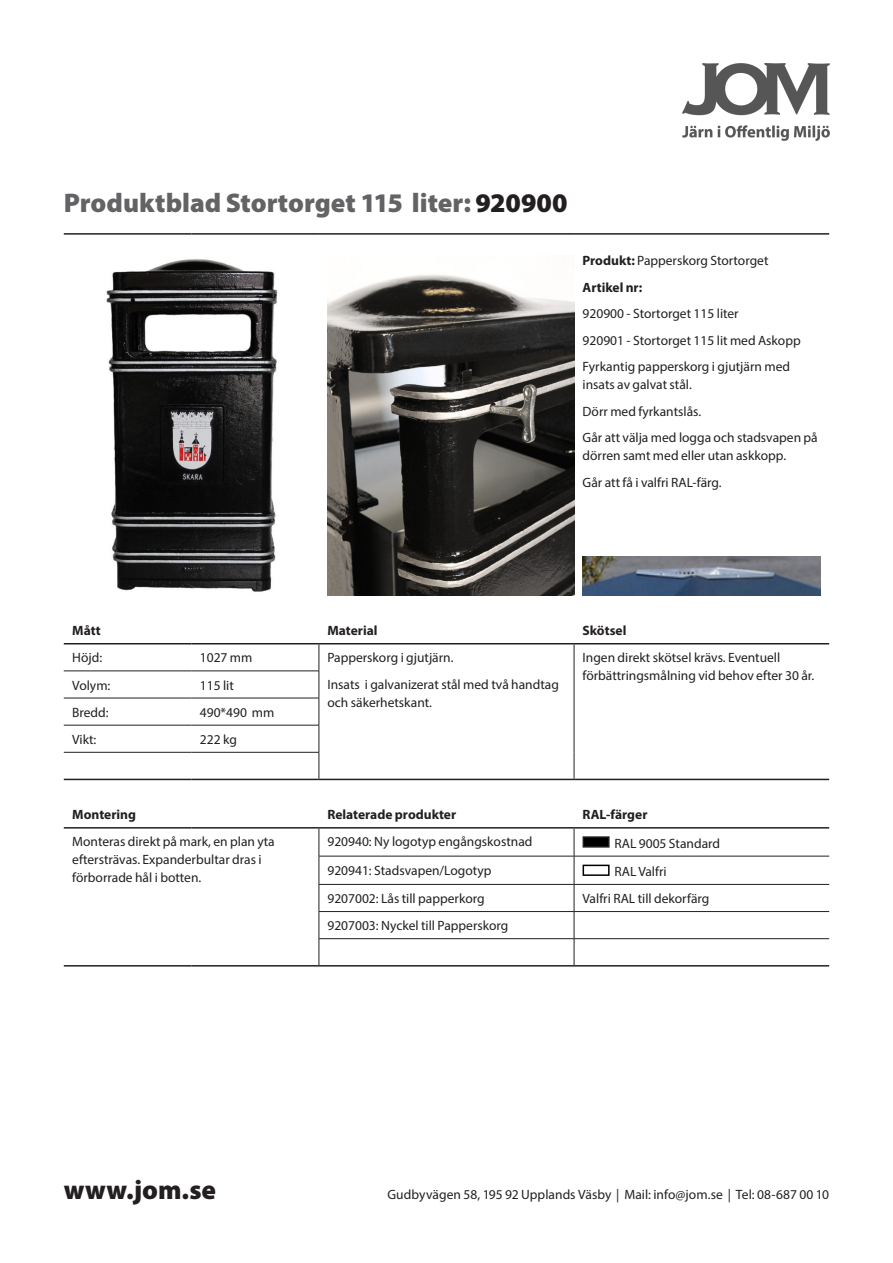
<style>
.page{position:relative;width:893px;height:1263px;background:#fff}
.page>*{position:absolute;margin:0;border:0;box-sizing:border-box;transform-origin:0 0}
.Rubrik_produktblad{font:900 27px "Myriad Pro";color:#636366}
.Rubrik_produktblad-2{font:900 27px "Myriad Pro";color:#231f20}
.Brödtext_produktblad{font:13.5px/18px "Myriad Pro";color:#231f20}
.Mellanrubrik_produktblad{font:13.5px "Myriad Pro";color:#231f20}
.Mellanrubrik_produktblad-2{font:700 13.5px "Myriad Pro";color:#231f20}
.Brödtext_produktblad-2{font:700 13.5px "Myriad Pro";color:#231f20}
.s1{color:#231f20}
.s2{font-weight:700}
</style>
<div class="page">
<img style="left:683px;top:64px;width:146px;height:76px">
<hr style="left:64px;top:671px;width:127px;height:1px;background:#231f20">
<hr style="left:191px;top:671px;width:128px;height:1px;background:#231f20">
<hr style="left:64px;top:698px;width:127px;height:1px;background:#231f20">
<hr style="left:191px;top:698px;width:128px;height:1px;background:#231f20">
<hr style="left:64px;top:725px;width:127px;height:1px;background:#231f20">
<hr style="left:191px;top:725px;width:128px;height:1px;background:#231f20">
<hr style="left:64px;top:752px;width:127px;height:1px;background:#231f20">
<hr style="left:191px;top:752px;width:128px;height:1px;background:#231f20">
<svg style="left:319px;top:644px;width:1px;height:135px"></svg>
<svg style="left:574px;top:644px;width:1px;height:135px"></svg>
<hr style="left:64px;top:643px;width:127px;height:1px;background:#231f20">
<hr style="left:191px;top:643px;width:128px;height:1px;background:#231f20">
<hr style="left:319px;top:643px;width:255px;height:1px;background:#231f20">
<hr style="left:574px;top:643px;width:255px;height:1px;background:#231f20">
<hr style="left:64px;top:827px;width:127px;height:1px;background:#231f20">
<hr style="left:191px;top:827px;width:128px;height:1px;background:#231f20">
<hr style="left:319px;top:856px;width:255px;height:1px;background:#231f20">
<svg style="left:319px;top:828px;width:1px;height:137px"></svg>
<hr style="left:64px;top:965px;width:127px;height:1px;background:#231f20">
<hr style="left:191px;top:965px;width:128px;height:1px;background:#231f20">
<hr style="left:319px;top:965px;width:255px;height:1px;background:#231f20">
<hr style="left:319px;top:779px;width:255px;height:1px;background:#231f20">
<hr style="left:574px;top:779px;width:255px;height:1px;background:#231f20">
<hr style="left:64px;top:779px;width:127px;height:1px;background:#231f20">
<hr style="left:191px;top:779px;width:128px;height:1px;background:#231f20">
<hr style="left:64px;top:233px;width:127px;height:2px;background:#231f20">
<hr style="left:191px;top:233px;width:128px;height:2px;background:#231f20">
<hr style="left:319px;top:233px;width:255px;height:2px;background:#231f20">
<hr style="left:574px;top:233px;width:255px;height:2px;background:#231f20">
<hr style="left:319px;top:827px;width:255px;height:1px;background:#231f20">
<hr style="left:574px;top:827px;width:255px;height:1px;background:#231f20">
<hr style="left:319px;top:884px;width:255px;height:1px;background:#231f20">
<hr style="left:319px;top:911px;width:255px;height:1px;background:#231f20">
<hr style="left:574px;top:911px;width:255px;height:1px;background:#231f20">
<hr style="left:319px;top:938px;width:255px;height:1px;background:#231f20">
<hr style="left:574px;top:938px;width:255px;height:1px;background:#231f20">
<svg style="left:574px;top:828px;width:1px;height:137px"></svg>
<hr style="left:574px;top:965px;width:255px;height:1px;background:#231f20">
<hr style="left:574px;top:856px;width:255px;height:1px;background:#231f20">
<hr style="left:574px;top:884px;width:255px;height:1px;background:#231f20">
<img style="left:106px;top:259px;width:172px;height:333px">
<img style="left:327px;top:274px;width:247px;height:321px">
<img style="left:583px;top:556px;width:238px;height:39px">
<div style="left:583px;top:837px;width:26px;height:10px;background:#000"></div>
<div style="left:583px;top:836px;width:27px;height:12px;border:2px solid #231f20"></div>
<div style="left:583px;top:865px;width:27px;height:11px;border:2px solid #000"></div>
<p class="Rubrik_produktblad" style="left:64px;top:184px;width:505px">Produktblad Stortorget 115 liter: <span class="s1">920900</span></p>
<p class="Brödtext_produktblad" style="left:583px;top:252px;width:187px"><span class="s2">Produkt:</span> Papperskorg Stortorget</p>
<p class="Brödtext_produktblad-2" style="left:583px;top:278px;width:61px">Artikel nr:</p>
<p class="Brödtext_produktblad" style="left:583px;top:305px;width:158px">920900 - Stortorget 115 liter</p>
<p class="Brödtext_produktblad" style="left:583px;top:331px;width:220px">920901 - Stortorget 115 lit med Askopp</p>
<p class="Brödtext_produktblad" style="left:583px;top:358px;width:209px">Fyrkantig papperskorg i gjutjärn med insats av galvat stål.</p>
<p class="Brödtext_produktblad" style="left:583px;top:402px;width:120px">Dörr med fyrkantslås.</p>
<p class="Brödtext_produktblad" style="left:583px;top:429px;width:237px">Går att välja med logga och stadsvapen på dörren samt med eller utan askkopp.</p>
<p class="Brödtext_produktblad" style="left:583px;top:473px;width:141px">Går att få i valfri RAL-färg.</p>
<p class="Mellanrubrik_produktblad-2" style="left:72px;top:622px;width:30px">Mått</p>
<p class="Mellanrubrik_produktblad-2" style="left:327px;top:622px;width:52px">Material</p>
<p class="Mellanrubrik_produktblad-2" style="left:583px;top:622px;width:45px">Skötsel</p>
<p class="Brödtext_produktblad" style="left:72px;top:649px;width:31px">Höjd:</p>
<p class="Brödtext_produktblad" style="left:200px;top:649px;width:54px">1027 mm</p>
<p class="Brödtext_produktblad" style="left:327px;top:649px;width:128px">Papperskorg i gjutjärn.</p>
<p class="Brödtext_produktblad" style="left:327px;top:675px;width:233px">Insats i galvanizerat stål med två handtag och säkerhetskant.</p>
<p class="Brödtext_produktblad" style="left:583px;top:649px;width:233px">Ingen direkt skötsel krävs. Eventuell förbättringsmålning vid behov efter 30 år.</p>
<p class="Brödtext_produktblad" style="left:72px;top:676px;width:40px">Volym:</p>
<p class="Brödtext_produktblad" style="left:200px;top:676px;width:36px">115 lit</p>
<p class="Brödtext_produktblad" style="left:72px;top:703px;width:38px">Bredd:</p>
<p class="Brödtext_produktblad" style="left:200px;top:703px;width:76px">490*490 mm</p>
<p class="Brödtext_produktblad" style="left:72px;top:730px;width:26px">Vikt:</p>
<p class="Brödtext_produktblad" style="left:200px;top:730px;width:39px">222 kg</p>
<p class="Mellanrubrik_produktblad-2" style="left:72px;top:806px;width:65px">Montering</p>
<p class="Mellanrubrik_produktblad-2" style="left:327px;top:806px;width:130px">Relaterade produkter</p>
<p class="Mellanrubrik_produktblad-2" style="left:583px;top:806px;width:66px">RAL-färger</p>
<p class="Brödtext_produktblad" style="left:72px;top:833px;width:204px">Monteras direkt på mark, en plan yta eftersträvas. Expanderbultar dras i förborrade hål i botten.</p>
<p class="Mellanrubrik_produktblad" style="left:327px;top:834px;width:207px">920940: Ny logotyp engångskostnad</p>
<p class="Brödtext_produktblad" style="left:614px;top:834px;width:107px">RAL 9005 Standard</p>
<p class="Brödtext_produktblad" style="left:327px;top:861px;width:166px">920941: Stadsvapen/Logotyp</p>
<p class="Brödtext_produktblad" style="left:614px;top:862px;width:54px">RAL Valfri</p>
<p class="Brödtext_produktblad" style="left:327px;top:889px;width:159px">9207002: Lås till papperkorg</p>
<p class="Brödtext_produktblad" style="left:583px;top:889px;width:128px">Valfri RAL till dekorfärg</p>
<p class="Mellanrubrik_produktblad" style="left:327px;top:917px;width:182px">9207003: Nyckel till Papperskorg</p>
<p class="Rubrik_produktblad-2" style="left:64px;top:1172px;width:154px">www.jom.se</p>
<p class="Brödtext_produktblad" style="left:387px;top:1185px;width:443px">Gudbyvägen 58, 195 92 Upplands Väsby | Mail: info@jom.se | Tel: 08-687 00 10</p>
</div>
